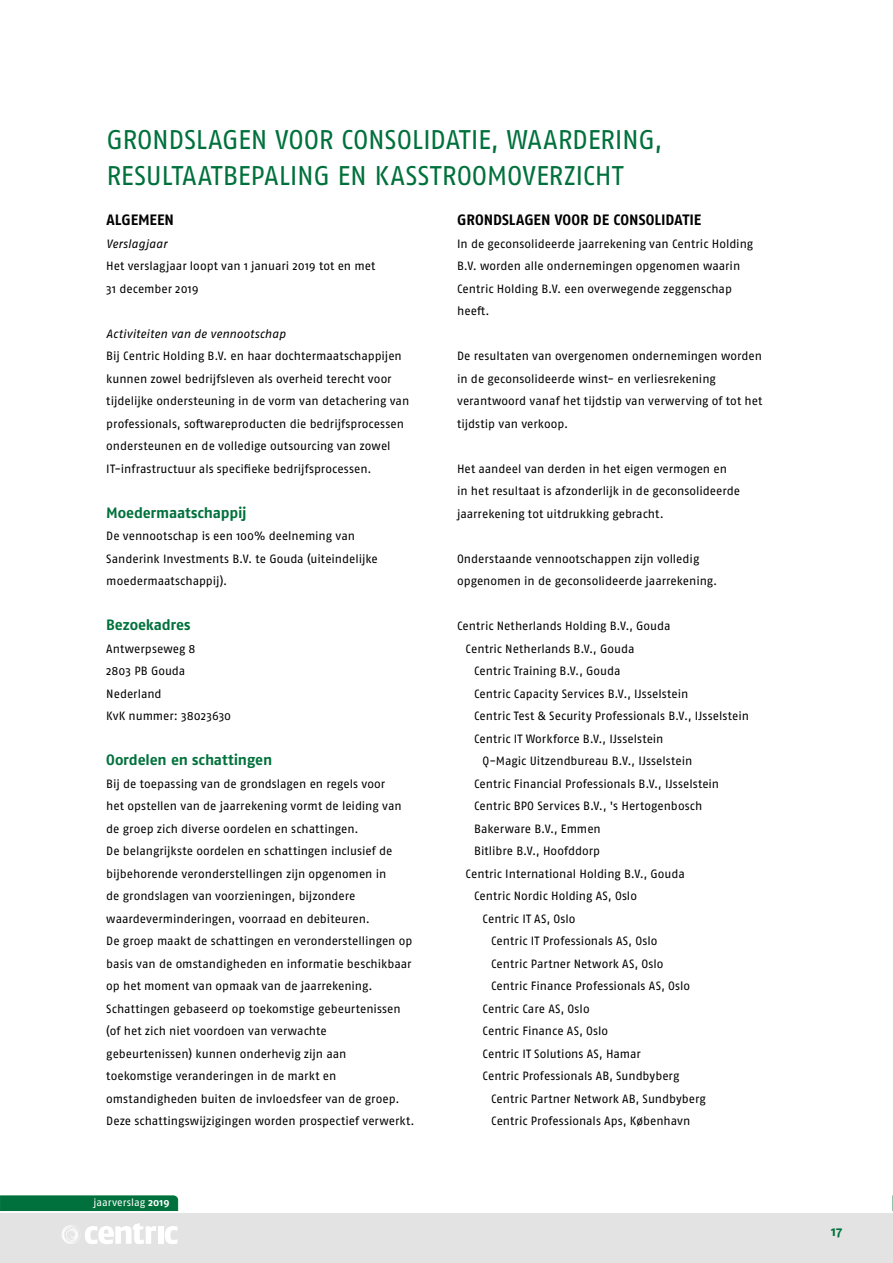
<style>
.page{position:relative;width:893px;height:1263px;background:#fff}
.page>*{position:absolute;margin:0;border:0;box-sizing:border-box;transform-origin:0 0}
.t1{font:27px/36px "Fago Pro";letter-spacing:-.01em;color:#00713c}
.t2{font:700 15px "Fago Pro";letter-spacing:-.01em;color:#00713c}
.t3{font:700 15px "Fago Pro";color:#000}
.t4{font:700 13.5px "Fago Pro";color:#00713c}
.t5{font:12px/22.5px "Fago Pro";color:#000}
.t6{font:italic 12px "Fago Pro";letter-spacing:.005em;color:#000}
.t7{font:10.5px "Fago Pro";color:#fff}
.s1{font-weight:700}
</style>
<div class="page">
<div style="left:0;top:1213px;width:893px;height:50px;background:#e3e3e3"></div>
<div style="left:0;top:1196px;width:178px;height:15px;background:#00713c"></div>
<svg style="left:892px;top:1196px;width:1px;height:15px"></svg>
<div style="left:158px;top:1226px;width:5px;height:18px;background:#fff"></div>
<svg style="left:165px;top:1226px;width:12px;height:18px"></svg>
<svg style="left:62px;top:1223px;width:94px;height:21px"></svg>
<h1 class="t1" style="left:106px;top:122px;width:558px">GRONDSLAGEN VOOR CONSOLIDATIE, WAARDERING,<br>RESULTAATBEPALING EN KASSTROOMOVERZICHT</h1>
<p class="t3" style="left:106px;top:211px;width:69px">ALGEMEEN</p>
<p class="t6" style="left:106px;top:236px;width:62px">Verslagjaar</p>
<p class="t5" style="left:106px;top:255px;width:271px">Het verslagjaar loopt van 1 januari 2019 tot en met<br>31 december 2019</p>
<p class="t6" style="left:106px;top:326px;width:181px">Activiteiten van de vennootschap</p>
<p class="t5" style="left:106px;top:345px;width:304px">Bij Centric Holding B.V. en haar dochtermaatschappijen kunnen zowel bedrijfsleven als overheid terecht voor tijdelijke ondersteuning in de vorm van detachering van professionals, softwareproducten die bedrijfsprocessen ondersteunen en de volledige outsourcing van zowel IT-infrastructuur als specifieke bedrijfsprocessen.</p>
<p class="t2" style="left:106px;top:503px;width:142px">Moedermaatschappij</p>
<p class="t5" style="left:106px;top:525px;width:273px">De vennootschap is een 100% deelneming van<br>Sanderink Investments B.V. te Gouda (uiteindelijke moedermaatschappij).</p>
<p class="t2" style="left:106px;top:616px;width:86px">Bezoekadres</p>
<p class="t5" style="left:106px;top:637px;width:126px">Antwerpseweg 8<br>2803 PB Gouda<br>Nederland<br>KvK nummer: 38023630</p>
<p class="t2" style="left:106px;top:751px;width:168px">Oordelen en schattingen</p>
<p class="t5" style="left:106px;top:772px;width:310px">Bij de toepassing van de grondslagen en regels voor<br>het opstellen van de jaarrekening vormt de leiding van de groep zich diverse oordelen en schattingen.<br>De belangrijkste oordelen en schattingen inclusief de bijbehorende veronderstellingen zijn opgenomen in<br>de grondslagen van voorzieningen, bijzondere waardeverminderingen, voorraad en debiteuren.<br>De groep maakt de schattingen en veronderstellingen op basis van de omstandigheden en informatie beschikbaar op het moment van opmaak van de jaarrekening.<br>Schattingen gebaseerd op toekomstige gebeurtenissen (of het zich niet voordoen van verwachte gebeurtenissen) kunnen onderhevig zijn aan toekomstige veranderingen in de markt en omstandigheden buiten de invloedsfeer van de groep.<br>Deze schattingswijzigingen worden prospectief verwerkt.</p>
<p class="t3" style="left:457px;top:211px;width:246px">GRONDSLAGEN VOOR DE CONSOLIDATIE</p>
<p class="t5" style="left:457px;top:232px;width:298px">In de geconsolideerde jaarrekening van Centric Holding B.V. worden alle ondernemingen opgenomen waarin Centric Holding B.V. een overwegende zeggenschap heeft.</p>
<p class="t5" style="left:457px;top:345px;width:307px">De resultaten van overgenomen ondernemingen worden in de geconsolideerde winst- en verliesrekening verantwoord vanaf het tijdstip van verwerving of tot het tijdstip van verkoop.</p>
<p class="t5" style="left:457px;top:457px;width:285px">Het aandeel van derden in het eigen vermogen en in het resultaat is afzonderlijk in de geconsolideerde jaarrekening tot uitdrukking gebracht.</p>
<p class="t5" style="left:457px;top:547px;width:262px">Onderstaande vennootschappen zijn volledig opgenomen in de geconsolideerde jaarrekening.</p>
<p class="t5" style="left:457px;top:615px;width:215px">Centric Netherlands Holding B.V., Gouda</p>
<p class="t5" style="left:466px;top:637px;width:170px">Centric Netherlands B.V., Gouda</p>
<p class="t5" style="left:474px;top:660px;width:148px">Centric Training B.V., Gouda</p>
<p class="t5" style="left:474px;top:682px;width:216px">Centric Capacity Services B.V., IJsselstein</p>
<p class="t5" style="left:474px;top:705px;width:276px">Centric Test &amp; Security Professionals B.V., IJsselstein</p>
<p class="t5" style="left:474px;top:727px;width:191px">Centric IT Workforce B.V., IJsselstein</p>
<p class="t5" style="left:483px;top:750px;width:211px">Q-Magic Uitzendbureau B.V., IJsselstein</p>
<p class="t5" style="left:474px;top:772px;width:247px">Centric Financial Professionals B.V., IJsselstein</p>
<p class="t5" style="left:474px;top:795px;width:230px">Centric BPO Services B.V., 's Hertogenbosch</p>
<p class="t5" style="left:474px;top:817px;width:128px">Bakerware B.V., Emmen</p>
<p class="t5" style="left:474px;top:840px;width:128px">Bitlibre B.V., Hoofddorp</p>
<p class="t5" style="left:466px;top:862px;width:221px">Centric International Holding B.V., Gouda</p>
<p class="t5" style="left:474px;top:885px;width:164px">Centric Nordic Holding AS, Oslo</p>
<p class="t5" style="left:483px;top:907px;width:94px">Centric IT AS, Oslo</p>
<p class="t5" style="left:491px;top:930px;width:168px">Centric IT Professionals AS, Oslo</p>
<p class="t5" style="left:491px;top:952px;width:174px">Centric Partner Network AS, Oslo</p>
<p class="t5" style="left:491px;top:975px;width:200px">Centric Finance Professionals AS, Oslo</p>
<p class="t5" style="left:483px;top:997px;width:108px">Centric Care AS, Oslo</p>
<p class="t5" style="left:483px;top:1020px;width:127px">Centric Finance AS, Oslo</p>
<p class="t5" style="left:483px;top:1042px;width:160px">Centric IT Solutions AS, Hamar</p>
<p class="t5" style="left:483px;top:1065px;width:198px">Centric Professionals AB, Sundbyberg</p>
<p class="t5" style="left:491px;top:1087px;width:216px">Centric Partner Network AB, Sundbyberg</p>
<p class="t5" style="left:491px;top:1110px;width:201px">Centric Professionals Aps, København</p>
<p class="t7" style="left:93px;top:1196px;width:78px">jaarverslag <span class="s1">2019</span></p>
<p class="t4" style="left:831px;top:1223px;width:12px">17</p>
</div>
